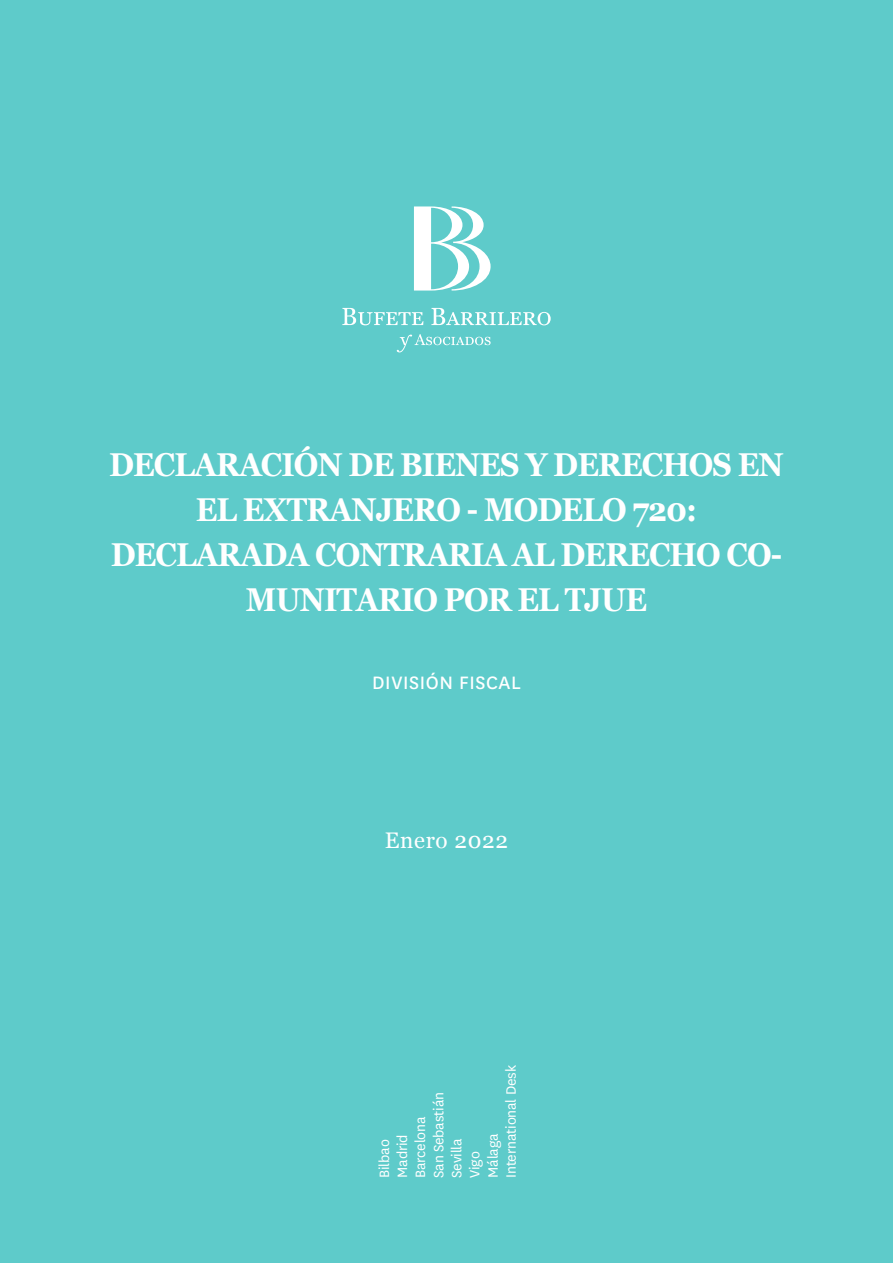
<style>
.page{position:relative;width:893px;height:1263px;background:#5ecbca}
.page>*{position:absolute;margin:0;border:0;box-sizing:border-box;transform-origin:0 0}
.List_Paragraph{font:700 33px/45px "Georgia";letter-spacing:-.03em;color:#fff;text-align:center;scale:.91 1}
.t1{font:22.5px "Georgia";letter-spacing:.03em;color:#fff}
.List_Paragraph-2{font:21px "National";letter-spacing:.03em;color:#fff}
.t2{font:15.9px "National";letter-spacing:-.01em;color:#fff}
</style>
<div class="page">
<svg style="left:342px;top:308px;width:209px;height:17px"></svg>
<svg style="left:397px;top:334px;width:94px;height:18px"></svg>
<svg style="left:414px;top:206px;width:77px;height:85px"></svg>
<p class="List_Paragraph" style="left:109px;top:440px;width:743px">DECLARACIÓN DE BIENES Y DERECHOS EN<br>EL EXTRANJERO - MODELO 720:</p>
<p class="List_Paragraph" style="left:111px;top:530px;width:739px">DECLARADA CONTRARIA AL DERECHO CO-<br>MUNITARIO POR EL TJUE</p>
<p class="List_Paragraph-2" style="left:372px;top:668px;width:150px">DIVISIÓN FISCAL</p>
<p class="t1" style="left:385px;top:824px;width:125px">Enero 2022</p>
<p class="t2" style="left:501px;top:1178px;width:114px;rotate:-90deg">International Desk</p>
<p class="t2" style="left:428px;top:1178px;width:87px;rotate:-90deg">San Sebastián</p>
<p class="t2" style="left:410px;top:1178px;width:63px;rotate:-90deg">Barcelona</p>
<p class="t2" style="left:482px;top:1178px;width:46px;rotate:-90deg">Málaga</p>
<p class="t2" style="left:374px;top:1178px;width:40px;rotate:-90deg">Bilbao</p>
<p class="t2" style="left:392px;top:1178px;width:45px;rotate:-90deg">Madrid</p>
<p class="t2" style="left:446px;top:1178px;width:41px;rotate:-90deg">Sevilla</p>
<p class="t2" style="left:464px;top:1178px;width:28px;rotate:-90deg">Vigo</p>
</div>
